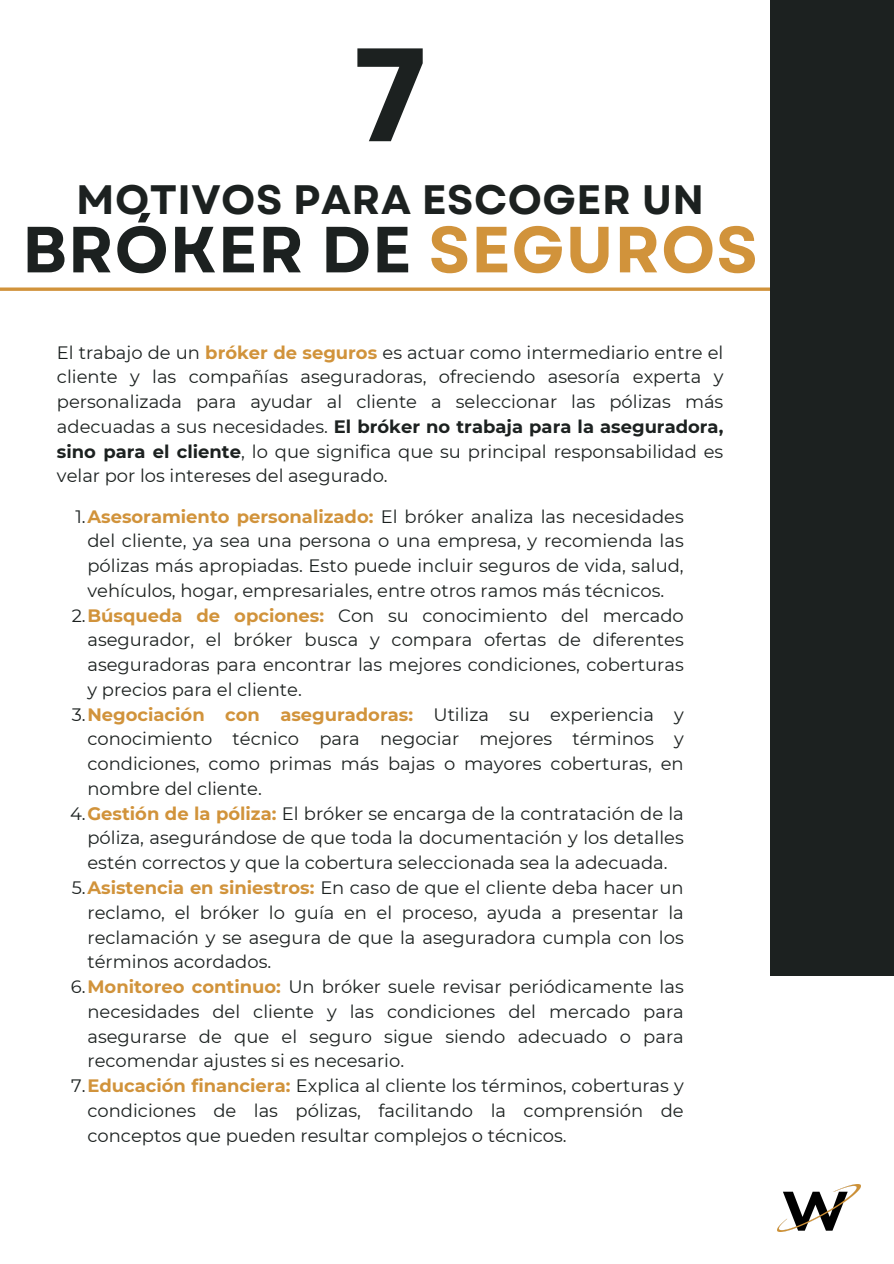
<style>
.page{position:relative;width:894px;height:1264px;background:#fff}
.page>*{position:absolute;margin:0;border:0;box-sizing:border-box;transform-origin:0 0}
.t1{font:700 132.6px "Garet";color:#1c2120}
.t2{font:700 65.1px "Garet";letter-spacing:.015em;color:#1c2120}
.t3{font:700 41.1px "Garet";letter-spacing:.015em;color:#1c2120}
.t4{font:17.85px/24.8px "Montserrat";color:#1c2120;text-align:justify}
.s1{color:#d1933b}
.s2{font-weight:700;color:#d1933b}
.s3{font-weight:700}
</style>
<div class="page">
<svg style="left:0;top:287px;width:770px;height:4px;background:#d7a359"></svg>
<img style="left:777px;top:1184px;width:83px;height:47px">
<div style="left:770px;top:0;width:123px;height:975px;background:#1c2120"></div>
<p class="t1" style="left:352px;top:-1px;width:77px">7</p>
<h1 class="t3" style="left:76px;top:170px;width:629px">MOTIVOS PARA ESCOGER UN</h1>
<h1 class="t2" style="left:22px;top:203px;width:737px">BRÓKER DE <span class="s1">SEGUROS</span></h1>
<p class="t4" style="left:57px;top:340px;width:667px">El trabajo de un <span class="s2">bróker de seguros</span> es actuar como intermediario entre el cliente y las compañías aseguradoras, ofreciendo asesoría experta y personalizada para ayudar al cliente a seleccionar las pólizas más adecuadas a sus necesidades. <span class="s3">El bróker no trabaja para la aseguradora, sino para el cliente</span>, lo que significa que su principal responsabilidad es velar por los intereses del asegurado.</p>
<p class="t4" style="left:87px;top:504px;width:597px;text-indent:-12px">1.<span class="s2">Asesoramiento personalizado:</span> El bróker analiza las necesidades del cliente, ya sea una persona o una empresa, y recomienda las pólizas más apropiadas. Esto puede incluir seguros de vida, salud, vehículos, hogar, empresariales, entre otros ramos más técnicos.</p>
<p class="t4" style="left:87px;top:603px;width:597px;text-indent:-16px">2.<span class="s2">Búsqueda de opciones:</span> Con su conocimiento del mercado asegurador, el bróker busca y compara ofertas de diferentes aseguradoras para encontrar las mejores condiciones, coberturas y precios para el cliente.</p>
<p class="t4" style="left:87px;top:702px;width:597px;text-indent:-16px">3.<span class="s2">Negociación con aseguradoras:</span> Utiliza su experiencia y conocimiento técnico para negociar mejores términos y condiciones, como primas más bajas o mayores coberturas, en nombre del cliente.</p>
<p class="t4" style="left:87px;top:801px;width:597px;text-indent:-17px">4.<span class="s2">Gestión de la póliza:</span> El bróker se encarga de la contratación de la póliza, asegurándose de que toda la documentación y los detalles estén correctos y que la cobertura seleccionada sea la adecuada.</p>
<p class="t4" style="left:87px;top:875px;width:597px;text-indent:-16px">5.<span class="s2">Asistencia en siniestros:</span> En caso de que el cliente deba hacer un reclamo, el bróker lo guía en el proceso, ayuda a presentar la reclamación y se asegura de que la aseguradora cumpla con los términos acordados.</p>
<p class="t4" style="left:87px;top:974px;width:597px;text-indent:-17px">6.<span class="s2">Monitoreo continuo:</span> Un bróker suele revisar periódicamente las necesidades del cliente y las condiciones del mercado para asegurarse de que el seguro sigue siendo adecuado o para recomendar ajustes si es necesario.</p>
<p class="t4" style="left:87px;top:1073px;width:597px;text-indent:-16px">7.<span class="s2">Educación financiera:</span> Explica al cliente los términos, coberturas y condiciones de las pólizas, facilitando la comprensión de conceptos que pueden resultar complejos o técnicos.</p>
</div>
